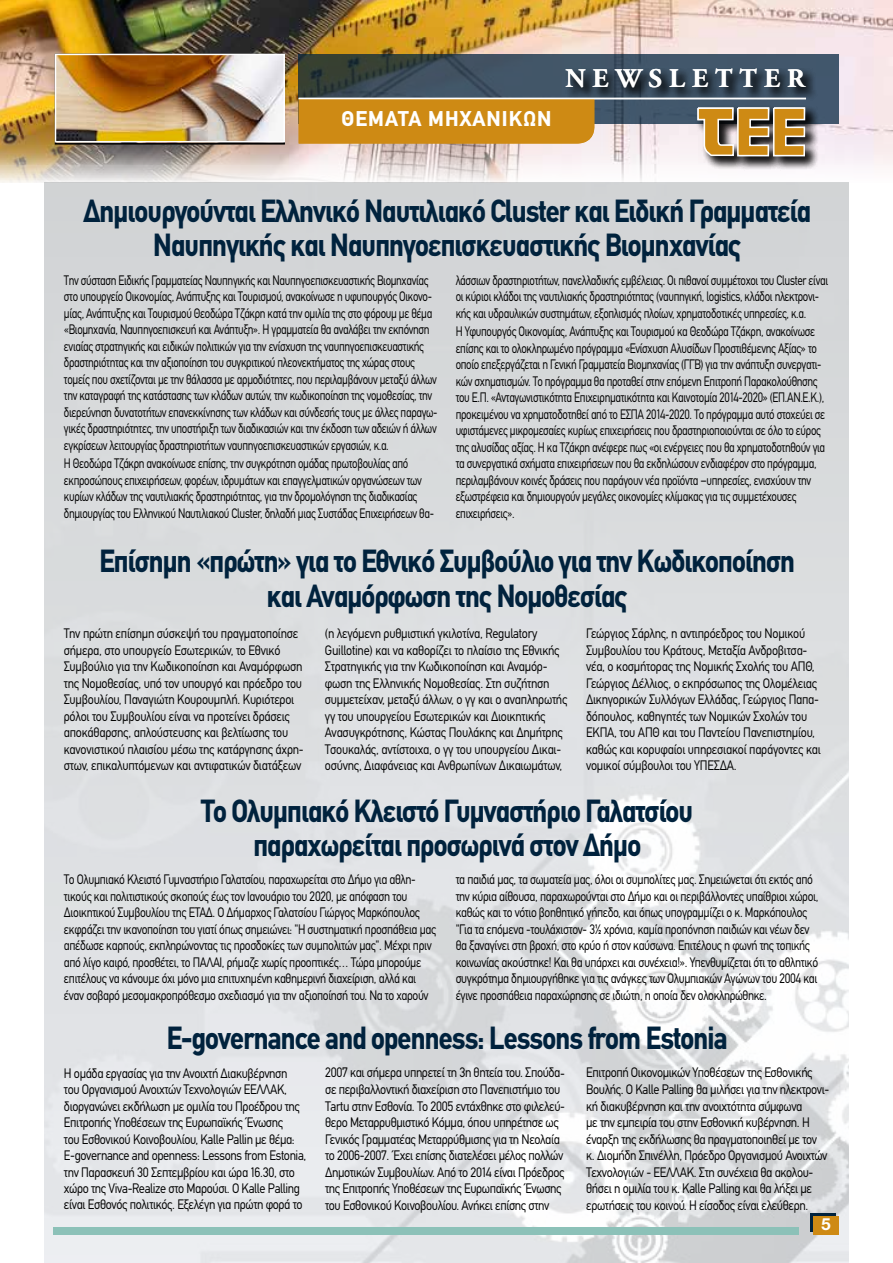
<style>
.page{position:relative;width:893px;height:1263px;background:#fff}
.page>*{position:absolute;margin:0;border:0;box-sizing:border-box;transform-origin:0 0}
.t1{font:700 31.5px/34.5px "CF Din";letter-spacing:-.03em;color:#00223d;text-align:center;scale:.87 1}
.t2{font:700 27px "CF Garamond";letter-spacing:.26em;color:#fff}
.t3{font:700 21px "CF Din";letter-spacing:.05em;color:#fff}
.t4{font:700 18px "Helvetica Neue Greek";color:#fff}
.t5{font:13.5px/16.5px "CF Din";letter-spacing:-.03em;color:#000;scale:.9 1}
.t6{font:13.5px/16.5px "CF Din";letter-spacing:-.03em;color:#000;scale:.81 1}
.t7{font:13.5px/16.5px "CF Din";letter-spacing:-.03em;color:#000;scale:.86 1}
</style>
<div class="page">
<img style="left:44px;top:183px;width:805px;height:1080px">
<img style="left:0;top:165px;width:849px;height:18px">
<img style="left:0;top:0;width:893px;height:165px">
<svg style="left:299px;top:54px;width:540px;height:69px;background:#3e4f5d"></svg>
<div style="left:55px;top:54px;width:230px;height:91px;border:2px solid #000"></div>
<div style="left:565px;top:67px;width:254px;height:35px;background:#000;opacity:.75"></div>
<div style="left:695px;top:105px;width:53px;height:65px;background:#000;opacity:.75"></div>
<div style="left:735px;top:105px;width:48px;height:65px;background:#000;opacity:.75"></div>
<div style="left:771px;top:105px;width:48px;height:65px;background:#000;opacity:.75"></div>
<svg style="left:696px;top:107px;width:110px;height:50px;background:#b69257"></svg>
<img style="left:58px;top:57px;width:224px;height:82px">
<div style="left:55px;top:54px;width:230px;height:88px;border:2px solid #fff"></div>
<div style="left:299px;top:99px;width:297px;height:45px;background:#ce8a14"></div>
<hr style="left:299px;top:98px;width:507px;height:1px;background:#fff">
<div style="left:810px;top:1214px;width:26px;height:18px;background:#00223d"></div>
<div style="left:813px;top:1216px;width:26px;height:18px;background:#ce8a14"></div>
<div style="left:53px;top:1227px;width:746px;height:7px;background:#8cc1b8"></div>
<h3 class="t3" style="left:342px;top:108px;width:211px">ΘΕΜΑΤΑ ΜΗΧΑΝΙΚΩΝ</h3>
<h2 class="t2" style="left:565px;top:65px;width:241px">NEWSLETTER</h2>
<h1 class="t1" style="left:83px;top:194px;width:838px">Δημιουργούνται Ελληνικό Ναυτιλιακό Cluster και Ειδική Γραμματεία<br>Ναυπηγικής και Ναυπηγοεπισκευαστικής Βιομηχανίας</h1>
<p class="t6" style="left:64px;top:272px;width:463px">Την σύσταση Ειδικής Γραμματείας Ναυπηγικής και Ναυπηγοεπισκευαστικής Βιομηχανίας στο υπουργείο Οικονομίας, Ανάπτυξης και Τουρισμού, ανακοίνωσε η υφυπουργός Οικονο&shy;μίας, Ανάπτυξης και Τουρισμού Θεοδώρα Τζάκρη κατά την ομιλία της στο φόρουμ με θέμα «Βιομηχανία, Ναυπηγοεπισκευή και Ανάπτυξη». Η γραμματεία θα αναλάβει την εκπόνηση ενιαίας στρατηγικής και ειδικών πολιτικών για την ενίσχυση της ναυπηγοεπισκευαστικής δραστηριότητας και την αξιοποίηση του συγκριτικού πλεονεκτήματος της χώρας στους τομείς που σχετίζονται με την θάλασσα με αρμοδιότητες, που περιλαμβάνουν μεταξύ άλλων την καταγραφή της κατάστασης των κλάδων αυτών, την κωδικοποίηση της νομοθεσίας, την διερεύνηση δυνατοτήτων επανεκκίνησης των κλάδων και σύνδεσής τους με άλλες παραγω&shy;γικές δραστηριότητες, την υποστήριξη των διαδικασιών και την έκδοση των αδειών ή άλλων εγκρίσεων λειτουργίας δραστηριοτήτων ναυπηγοεπισκευαστικών εργασιών, κ.α.</p>
<p class="t6" style="left:64px;top:455px;width:458px">Η Θεοδώρα Τζάκρη ανακοίνωσε επίσης, την συγκρότηση ομάδας πρωτοβουλίας από εκπροσώπους επιχειρήσεων, φορέων, ιδρυμάτων και επαγγελματικών οργανώσεων των κυρίων κλάδων της ναυτιλιακής δραστηριότητας, για την δρομολόγηση της διαδικασίας δημιουργίας του Ελληνικού Ναυτιλιακού Cluster, δηλαδή μιας Συστάδας Επιχειρήσεων θα-</p>
<p class="t6" style="left:456px;top:272px;width:461px">λάσσιων δραστηριοτήτων, πανελλαδικής εμβέλειας. Οι πιθανοί συμμέτοχοι του Cluster είναι οι κύριοι κλάδοι της ναυτιλιακής δραστηριότητας (ναυπηγική, logistics, κλάδοι ηλεκτρονι&shy;κής και υδραυλικών συστημάτων, εξοπλισμός πλοίων, χρηματοδοτικές υπηρεσίες, κ.α.</p>
<p class="t6" style="left:456px;top:323px;width:458px">H Υφυπουργός Οικονομίας, Ανάπτυξης και Τουρισμού κα Θεοδώρα Τζάκρη, ανακοίνωσε επίσης και το ολοκληρωμένο πρόγραμμα «Ενίσχυση Αλυσίδων Προστιθέμενης Αξίας» το οποίο επεξεργάζεται η Γενική Γραμματεία Βιομηχανίας (ΓΓΒ) για την ανάπτυξη συνεργατι&shy;κών σχηματισμών. Το πρόγραμμα θα προταθεί στην επόμενη Επιτροπή Παρακολούθησης του Ε.Π. «Ανταγωνιστικότητα Επιχειρηματικότητα και Καινοτομία 2014-2020» (ΕΠ.ΑΝ.Ε.Κ.), προκειμένου να χρηματοδοτηθεί από το ΕΣΠΑ 2014-2020. Το πρόγραμμα αυτό στοχεύει σε υφιστάμενες μικρομεσαίες κυρίως επιχειρήσεις που δραστηριοποιούνται σε όλο το εύρος της αλυσίδας αξίας. Η κα Τζάκρη ανέφερε πως «οι ενέργειες που θα χρηματοδοτηθούν για τα συνεργατικά σχήματα επιχειρήσεων που θα εκδηλώσουν ενδιαφέρον στο πρόγραμμα, περιλαμβάνουν κοινές δράσεις που παράγουν νέα προϊόντα –υπηρεσίες, ενισχύουν την εξωστρέφεια και δημιουργούν μεγάλες οικονομίες κλίμακας για τις συμμετέχουσες επιχειρήσεις».</p>
<h1 class="t1" style="left:99px;top:544px;width:801px">Επίσημη «πρώτη» για το Εθνικό Συμβούλιο για την Κωδικοποίηση και Αναμόρφωση της Νομοθεσίας</h1>
<p class="t5" style="left:64px;top:625px;width:268px">Tην πρώτη επίσημη σύσκεψή του πραγματοποίησε σήμερα, στο υπουργείο Εσωτερικών, το Εθνικό Συμβούλιο για την Κωδικοποίηση και Αναμόρφωση της Νομοθεσίας, υπό τον υπουργό και πρόεδρο του Συμβουλίου, Παναγιώτη Κουρουμπλή. Κυριότεροι ρόλοι του Συμβουλίου είναι να προτείνει δράσεις αποκάθαρσης, απλούστευσης και βελτίωσης του κανονιστικού πλαισίου μέσω της κατάργησης άχρη&shy;στων, επικαλυπτόμενων και αντιφατικών διατάξεων</p>
<p class="t5" style="left:325px;top:625px;width:271px">(η λεγόμενη ρυθμιστική γκιλοτίνα, Regulatory Guillotine) και να καθορίζει το πλαίσιο της Εθνικής Στρατηγικής για την Κωδικοποίηση και Αναμόρ&shy;φωση της Ελληνικής Νομοθεσίας. Στη συζήτηση συμμετείχαν, μεταξύ άλλων, ο γγ και ο αναπληρωτής γγ του υπουργείου Εσωτερικών και Διοικητικής Ανασυγκρότησης, Κώστας Πουλάκης και Δημήτρης Τσουκαλάς, αντίστοιχα, ο γγ του υπουργείου Δικαι&shy;οσύνης, Διαφάνειας και Ανθρωπίνων Δικαιωμάτων,</p>
<p class="t5" style="left:586px;top:625px;width:263px">Γεώργιος Σάρλης, η αντιπρόεδρος του Νομικού Συμβουλίου του Κράτους, Μεταξία Ανδροβιτσα&shy;νέα, ο κοσμήτορας της Νομικής Σχολής του ΑΠΘ, Γεώργιος Δέλλιος, ο εκπρόσωπος της Ολομέλειας Δικηγορικών Συλλόγων Ελλάδας, Γεώργιος Παπα&shy;δόπουλος, καθηγητές των Νομικών Σχολών του ΕΚΠΑ, του ΑΠΘ και του Παντείου Πανεπιστημίου, καθώς και κορυφαίοι υπηρεσιακοί παράγοντες και νομικοί σύμβουλοι του ΥΠΕΣΔΑ.</p>
<h1 class="t1" style="left:201px;top:794px;width:567px">Το Ολυμπιακό Κλειστό Γυμναστήριο Γαλατσίου παραχωρείται προσωρινά στον Δήμο</h1>
<p class="t7" style="left:64px;top:871px;width:434px">Το Ολυμπιακό Κλειστό Γυμναστήριο Γαλατσίου, παραχωρείται στο Δήμο για αθλη&shy;τικούς και πολιτιστικούς σκοπούς έως τον Ιανουάριο του 2020, με απόφαση του Διοικητικού Συμβουλίου της ΕΤΑΔ. Ο Δήμαρχος Γαλατσίου Γιώργος Μαρκόπουλος εκφράζει την ικανοποίηση του γιατί όπως σημειώνει: "Η συστηματική προσπάθεια μας απέδωσε καρπούς, εκπληρώνοντας τις προσδοκίες των συμπολιτών μας". Μέχρι πριν από λίγο καιρό, προσθέτει, το ΠΑΛΑΙ, ρήμαζε χωρίς προοπτικές… Τώρα μπορούμε επιτέλους να κάνουμε όχι μόνο μια επιτυχημένη καθημερινή διαχείριση, αλλά και έναν σοβαρό μεσομακροπρόθεσμο σχεδιασμό για την αξιοποίησή του. Να το χαρούν</p>
<p class="t7" style="left:456px;top:871px;width:423px">τα παιδιά μας, τα σωματεία μας, όλοι οι συμπολίτες μας. Σημειώνεται ότι εκτός από την κύρια αίθουσα, παραχωρούνται στο Δήμο και οι περιβάλλοντες υπαίθριοι χώροι, καθώς και το νότιο βοηθητικό γήπεδο, και όπως υπογραμμίζει ο κ. Μαρκόπουλος "Για τα επόμενα -τουλάχιστον- 3½ χρόνια, καμία προπόνηση παιδιών και νέων δεν θα ξαναγίνει στη βροχή, στο κρύο ή στον καύσωνα. Επιτέλους η φωνή της τοπικής κοινωνίας ακούστηκε! Και θα υπάρχει και συνέχεια!». Υπενθυμίζεται ότι το αθλητικό συγκρότημα δημιουργήθηκε για τις ανάγκες των Ολυμπιακών Αγώνων του 2004 και έγινε προσπάθεια παραχώρησης σε ιδιώτη, η οποία δεν ολοκληρώθηκε.</p>
<h1 class="t1" style="left:167px;top:1021px;width:646px">E-governance and openness: Lessons from Estonia</h1>
<p class="t5" style="left:64px;top:1065px;width:271px">Η ομάδα εργασίας για την Ανοιχτή Διακυβέρνηση του Οργανισμού Ανοιχτών Τεχνολογιών ΕΕΛΛΑΚ, διοργανώνει εκδήλωση με ομιλία του Προέδρου της Επιτροπής Υποθέσεων της Ευρωπαϊκής Ένωσης<br>του Εσθονικού Κοινοβουλίου, Kalle Pallin με θέμα:<br>E-governance and openness: Lessons from Estonia, την Παρασκευή 30 Σεπτεμβρίου και ώρα 16.30, στο χώρο της Viva-Realize στο Μαρούσι. Ο Kalle Palling είναι Εσθονός πολιτικός. Εξελέγη για πρώτη φορά το</p>
<p class="t5" style="left:325px;top:1064px;width:268px">2007 και σήμερα υπηρετεί τη 3η θητεία του. Σπούδα&shy;σε περιβαλλοντική διαχείριση στο Πανεπιστήμιο του Tartu στην Εσθονία. Το 2005 εντάχθηκε στο φιλελεύ&shy;θερο Μεταρρυθμιστικό Κόμμα, όπου υπηρέτησε ως Γενικός Γραμματέας Μεταρρύθμισης για τη Νεολαία το 2006-2007. Έχει επίσης διατελέσει μέλος πολλών Δημοτικών Συμβουλίων. Από το 2014 είναι Πρόεδρος της Επιτροπής Υποθέσεων της Ευρωπαϊκής Ένωσης του Εσθονικού Κοινοβουλίου. Ανήκει επίσης στην</p>
<p class="t5" style="left:586px;top:1065px;width:272px">Επιτροπή Οικονομικών Υποθέσεων της Εσθονικής Βουλής. Ο Kalle Palling θα μιλήσει για την ηλεκτρονι&shy;κή διακυβέρνηση και την ανοιχτότητα σύμφωνα<br>με την εμπειρία του στην Εσθονική κυβέρνηση. Η έναρξη της εκδήλωσης θα πραγματοποιηθεί με τον<br>κ. Διομήδη Σπινέλλη, Πρόεδρο Οργανισμού Ανοιχτών Τεχνολογιών - ΕΕΛΛΑΚ. Στη συνέχεια θα ακολου&shy;θήσει η ομιλία του κ. Kalle Palling και θα λήξει με ερωτήσεις του κοινού. Η είσοδος είναι ελεύθερη.</p>
<h3 class="t4" style="left:821px;top:1215px;width:11px">5</h3>
</div>
